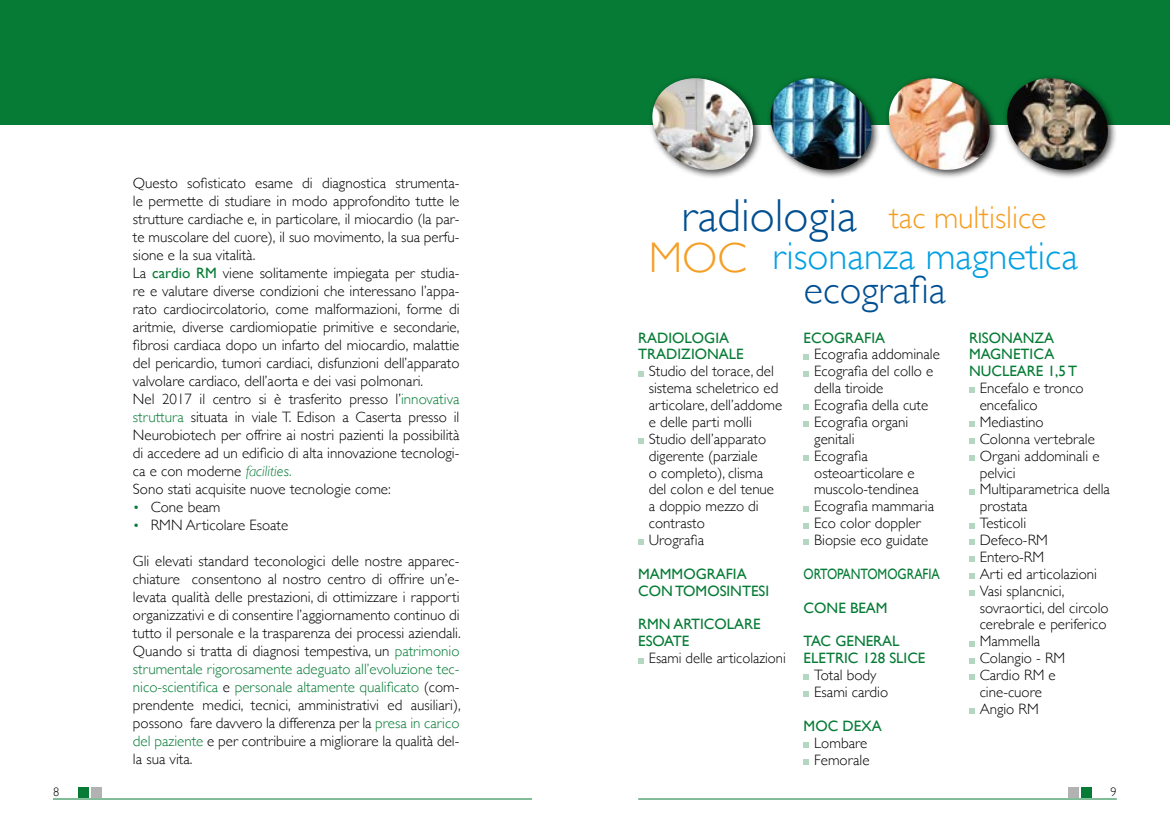
<style>
.page{position:relative;width:1170px;height:833px;background:#fff}
.page>*{position:absolute;margin:0;border:0;box-sizing:border-box;transform-origin:0 0}
.t1{font:300 40px "Gill Sans";color:#004f91}
.t2{font:300 38.75px "Gill Sans";color:#009fe3}
.t3{font:300 31.5px "Gill Sans";color:#f59e24}
.t4{font:300 15px/16.9px "Gill Sans";color:#000}
.t5{font:15px/16.9px "Gill Sans";color:#067b35}
.t6{font:15px "Gill Sans";color:#067b35;scale:.83 1}
.t7{font:300 12.5px "Gill Sans";color:#000}
.s1{font-weight:400;color:#067b35}
.s2{color:#067b35}
.s3{font-style:italic;color:#067b35}
.s4{font-size:13.75px;color:#067b35}
.s5{font-size:46.25px;color:#004f91}
.s6{font-size:42.88px;color:#f59e24}
</style>
<div class="page">
<div style="left:0;top:0;width:1169px;height:124px;background:#067b35"></div>
<hr style="left:638px;top:798px;width:478px;height:1px;background:#067b35">
<div style="left:1080px;top:787px;width:11px;height:10px;background:#067b35"></div>
<div style="left:1067px;top:787px;width:11px;height:10px;background:#b3b2b2"></div>
<hr style="left:53px;top:798px;width:479px;height:1px;background:#067b35">
<div style="left:78px;top:787px;width:11px;height:10px;background:#067b35"></div>
<div style="left:91px;top:787px;width:11px;height:10px;background:#b3b2b2"></div>
<svg style="left:638px;top:371px;width:5px;height:5px"></svg>
<svg style="left:638px;top:438px;width:5px;height:6px"></svg>
<svg style="left:638px;top:540px;width:5px;height:5px"></svg>
<svg style="left:638px;top:658px;width:5px;height:5px"></svg>
<svg style="left:803px;top:354px;width:5px;height:5px"></svg>
<svg style="left:803px;top:371px;width:5px;height:5px"></svg>
<svg style="left:803px;top:405px;width:5px;height:5px"></svg>
<svg style="left:803px;top:421px;width:5px;height:6px"></svg>
<svg style="left:803px;top:455px;width:5px;height:5px"></svg>
<svg style="left:803px;top:506px;width:5px;height:5px"></svg>
<svg style="left:803px;top:523px;width:5px;height:5px"></svg>
<svg style="left:803px;top:540px;width:5px;height:5px"></svg>
<svg style="left:803px;top:675px;width:5px;height:5px"></svg>
<svg style="left:803px;top:691px;width:5px;height:6px"></svg>
<svg style="left:803px;top:742px;width:5px;height:5px"></svg>
<svg style="left:803px;top:759px;width:5px;height:5px"></svg>
<svg style="left:969px;top:388px;width:5px;height:5px"></svg>
<svg style="left:969px;top:421px;width:5px;height:6px"></svg>
<svg style="left:969px;top:438px;width:5px;height:6px"></svg>
<svg style="left:969px;top:455px;width:5px;height:5px"></svg>
<svg style="left:969px;top:489px;width:5px;height:5px"></svg>
<svg style="left:969px;top:523px;width:5px;height:5px"></svg>
<svg style="left:969px;top:540px;width:5px;height:5px"></svg>
<svg style="left:969px;top:556px;width:5px;height:6px"></svg>
<svg style="left:969px;top:573px;width:5px;height:6px"></svg>
<svg style="left:969px;top:590px;width:5px;height:5px"></svg>
<svg style="left:969px;top:641px;width:5px;height:5px"></svg>
<svg style="left:969px;top:658px;width:5px;height:5px"></svg>
<svg style="left:969px;top:675px;width:5px;height:5px"></svg>
<svg style="left:969px;top:708px;width:5px;height:6px"></svg>
<div style="left:648px;top:74px;width:114px;height:105px;background:#000;opacity:.75"></div>
<img style="left:645px;top:78px;width:108px;height:92px">
<div style="left:766px;top:74px;width:114px;height:105px;background:#000;opacity:.75"></div>
<img style="left:763px;top:78px;width:115px;height:94px">
<div style="left:884px;top:74px;width:114px;height:105px;background:#000;opacity:.75"></div>
<img style="left:887px;top:78px;width:103px;height:98px">
<div style="left:1002px;top:74px;width:114px;height:105px;background:#000;opacity:.75"></div>
<img style="left:1004px;top:78px;width:106px;height:98px">
<p class="t4" style="left:133px;top:173px;width:328px;line-height:18px">Questo sofisticato esame di diagnostica strumenta&shy;le permette di studiare in modo approfondito tutte le strutture cardiache e, in particolare, il miocardio (la par&shy;te muscolare del cuore), il suo movimento, la sua perfu&shy;sione e la sua vitalità.<br>La <span class="s1">cardio RM</span> viene solitamente impiegata per studia&shy;re e valutare diverse condizioni che interessano l’appa&shy;rato cardiocircolatorio, come malformazioni, forme di aritmie, diverse cardiomiopatie primitive e secondarie, fibrosi cardiaca dopo un infarto del miocardio, malattie del pericardio, tumori cardiaci, disfunzioni dell’apparato valvolare cardiaco, dell’aorta e dei vasi polmonari.<br>Nel 2017 il centro si è trasferito presso l’<span class="s2">innovativa struttura</span> situata in viale T. Edison a Caserta presso il Neurobiotech per offrire ai nostri pazienti la possibilità di accedere ad un edificio di alta innovazione tecnologi&shy;ca e con moderne <span class="s3">facilities.<br></span>Sono stati acquisite nuove tecnologie come:</p>
<p class="t4" style="left:133px;top:497px;width:89px"><span class="s4">•</span> Cone beam</p>
<p class="t4" style="left:133px;top:515px;width:157px"><span class="s4">•</span> RMN Articolare Esoate</p>
<p class="t4" style="left:133px;top:551px;width:329px;line-height:18px;text-align:justify">Gli elevati standard teconologici delle nostre apparec&shy;chiature consentono al nostro centro di offrire un’e&shy;levata qualità delle prestazioni, di ottimizzare i rapporti organizzativi e di consentire l’aggiornamento continuo di tutto il personale e la trasparenza dei processi aziendali.<br>Quando si tratta di diagnosi tempestiva, un <span class="s2">patrimonio strumentale rigorosamente adeguato all’evoluzione tec&shy;nico-scientifica</span> e <span class="s2">personale altamente qualificato</span> (com&shy;prendente medici, tecnici, amministrativi ed ausiliari), possono fare davvero la differenza per la <span class="s2">presa in carico del paziente</span> e per contribuire a migliorare la qualità del&shy;la sua vita.</p>
<h3 class="t3" style="left:681px;top:193px;width:366px"><span class="s5">radiologia</span> tac multislice</h3>
<h1 class="t1" style="left:803px;top:258px;width:144px">ecografia</h1>
<h2 class="t2" style="left:648px;top:226px;width:430px"><span class="s6">MOC</span> risonanza magnetica</h2>
<p class="t5" style="left:638px;top:329px;width:107px">RADIOLOGIA<br>TRADIZIONALE</p>
<p class="t4" style="left:648px;top:362px;width:135px">Studio del torace, del sistema scheletrico ed articolare, dell’addome e delle parti molli<br>Studio dell’apparato digerente (parziale<br>o completo), clisma del colon e del tenue a doppio mezzo di contrasto<br>Urografia</p>
<p class="t5" style="left:638px;top:565px;width:132px">MAMMOGRAFIA<br>CON TOMOSINTESI</p>
<p class="t5" style="left:638px;top:616px;width:124px">RMN ARTICOLARE<br>ESOATE</p>
<p class="t4" style="left:648px;top:649px;width:139px">Esami delle articolazioni</p>
<p class="t5" style="left:803px;top:329px;width:83px">ECOGRAFIA</p>
<p class="t4" style="left:814px;top:345px;width:127px">Ecografia addominale<br>Ecografia del collo e della tiroide<br>Ecografia della cute<br>Ecografia organi genitali<br>Ecografia osteoarticolare e muscolo-tendinea<br>Ecografia mammaria<br>Eco color doppler<br>Biopsie eco guidate</p>
<p class="t6" style="left:803px;top:565px;width:166px">ORTOPANTOMOGRAFIA</p>
<p class="t5" style="left:803px;top:599px;width:86px">CONE BEAM</p>
<p class="t5" style="left:803px;top:632px;width:123px">TAC GENERAL<br>ELETRIC 128 SLICE</p>
<p class="t4" style="left:814px;top:666px;width:75px">Total body<br>Esami cardio</p>
<p class="t5" style="left:803px;top:717px;width:80px">MOC DEXA</p>
<p class="t4" style="left:814px;top:733px;width:57px">Lombare<br>Femorale</p>
<p class="t5" style="left:968px;top:329px;width:110px">RISONANZA<br>MAGNETICA<br>NUCLEARE 1,5 T</p>
<p class="t4" style="left:979px;top:379px;width:132px">Encefalo e tronco encefalico<br>Mediastino<br>Colonna vertebrale<br>Organi addominali e pelvici<br>Multiparametrica della prostata<br>Testicoli<br>Defeco-RM<br>Entero-RM<br>Arti ed articolazioni<br>Vasi splancnici, sovraortici, del circolo cerebrale e periferico<br>Mammella<br>Colangio - RM<br>Cardio RM e cine-cuore<br>Angio RM</p>
<p class="t7" style="left:53px;top:782px;width:8px">8</p>
<p class="t7" style="left:1110px;top:781px;width:8px">9</p>
</div>
